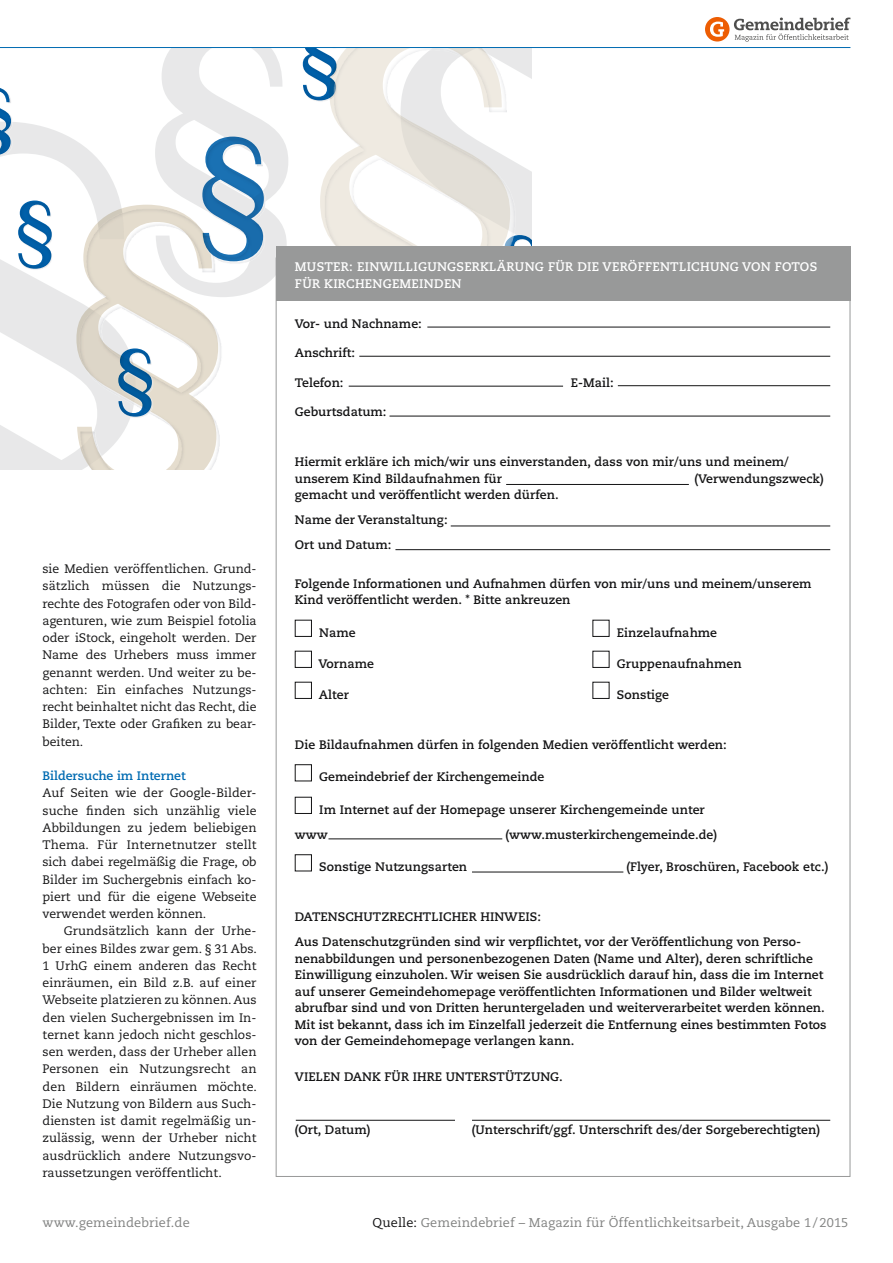
<style>
.page{position:relative;width:893px;height:1263px;background:#fff}
.page>*{position:absolute;margin:0;border:0;box-sizing:border-box;transform-origin:0 0}
.t1{font:12.75px "Caecilia LT Std";letter-spacing:.01em;color:#818281}
.t2{font:700 12.45px/16.5px "Caecilia LT Std";letter-spacing:.02em;color:#fff}
.t3{font:700 12.3px/16.5px "Caecilia LT Std";letter-spacing:.005em;color:#141415}
.t4{font:12.3px/17.2px "Caecilia LT Std";letter-spacing:-.005em;color:#141415;text-align:justify}
.t5{font:700 12.3px "Caecilia LT Std";color:#006bb2}
.s1{color:#141415}
</style>
<div class="page">
<img style="left:47px;top:322px;width:20px;height:148px">
<img style="left:0;top:322px;width:47px;height:148px">
<img style="left:11px;top:117px;width:53px;height:32px">
<svg style="left:0;top:88px;width:11px;height:61px"></svg>
<img style="left:0;top:149px;width:76px;height:173px">
<svg style="left:18px;top:201px;width:34px;height:68px"></svg>
<img style="left:67px;top:297px;width:9px;height:173px">
<svg style="left:76px;top:48px;width:200px;height:422px"></svg>
<img style="left:273px;top:48px;width:258px;height:417px">
<svg style="left:320px;top:48px;width:190px;height:198px"></svg>
<hr style="left:0;top:47px;width:850px;height:1px;background:#006bb2">
<div style="left:276px;top:258px;width:574px;height:919px;background:#fff;border:1px solid #989999"></div>
<div style="left:276px;top:246px;width:574px;height:54px;background:#989999"></div>
<div style="left:295px;top:620px;width:17px;height:17px;border:1px solid #141415"></div>
<div style="left:295px;top:651px;width:17px;height:17px;border:1px solid #141415"></div>
<div style="left:295px;top:682px;width:17px;height:17px;border:1px solid #141415"></div>
<div style="left:295px;top:764px;width:17px;height:17px;border:1px solid #141415"></div>
<div style="left:295px;top:797px;width:17px;height:17px;border:1px solid #141415"></div>
<div style="left:295px;top:854px;width:17px;height:17px;border:1px solid #141415"></div>
<hr style="left:427px;top:327px;width:403px;height:1px;background:#141415">
<hr style="left:359px;top:356px;width:471px;height:1px;background:#141415">
<hr style="left:349px;top:386px;width:214px;height:1px;background:#141415">
<hr style="left:389px;top:416px;width:441px;height:1px;background:#141415">
<hr style="left:506px;top:484px;width:183px;height:1px;background:#141415">
<hr style="left:451px;top:526px;width:379px;height:1px;background:#141415">
<hr style="left:395px;top:549px;width:435px;height:1px;background:#141415">
<hr style="left:328px;top:839px;width:174px;height:1px;background:#141415">
<hr style="left:472px;top:872px;width:151px;height:1px;background:#141415">
<hr style="left:296px;top:1120px;width:159px;height:1px;background:#141415">
<hr style="left:472px;top:1120px;width:358px;height:1px;background:#141415">
<hr style="left:618px;top:385px;width:212px;height:1px;background:#141415">
<div style="left:705px;top:17px;width:24px;height:25px;background:#ed5d03;border-radius:50%"></div>
<svg style="left:710px;top:22px;width:14px;height:15px"></svg>
<svg style="left:734px;top:18px;width:116px;height:24px"></svg>
<p class="t2" style="left:295px;top:259px;width:524px">MUSTER: EINWILLIGUNGSERKLÄRUNG FÜR DIE VERÖFFENTLICHUNG VON FOTOS<br>FÜR KIRCHENGEMEINDEN</p>
<p class="t3" style="left:295px;top:315px;width:129px">Vor- und Nachname:</p>
<p class="t3" style="left:295px;top:345px;width:62px">Anschrift:</p>
<p class="t3" style="left:295px;top:374px;width:50px">Telefon:</p>
<p class="t3" style="left:571px;top:374px;width:44px">E-Mail:</p>
<p class="t3" style="left:295px;top:404px;width:93px">Geburtsdatum:</p>
<p class="t4" style="left:43px;top:560px;width:216px">sie Medien veröffentlichen. Grund&shy;sätzlich müssen die Nutzungs&shy;rechte des Fotografen oder von Bild&shy;agenturen, wie zum Beispiel fotolia oder iStock, eingeholt werden. Der Name des Urhebers muss immer genannt werden. Und weiter zu be&shy;achten: Ein einfaches Nutzungs&shy;recht beinhaltet nicht das Recht, die Bilder, Texte oder Grafiken zu bear&shy;beiten.</p>
<p class="t5" style="left:43px;top:768px;width:145px">Bildersuche im Internet</p>
<p class="t4" style="left:43px;top:785px;width:216px">Auf Seiten wie der Google-Bilder&shy;suche finden sich unzählig viele Abbildungen zu jedem beliebigen Thema. Für Internetnutzer stellt sich dabei regelmäßig die Frage, ob Bilder im Suchergebnis einfach ko&shy;piert und für die eigene Webseite verwendet werden können.</p>
<p class="t4" style="left:43px;top:923px;width:216px;text-indent:21px">Grundsätzlich kann der Urhe&shy;ber eines Bildes zwar gem. § 31 Abs.<br>1 UrhG einem anderen das Recht einräumen, ein Bild z.B. auf einer Webseite platzieren zu können. Aus den vielen Suchergebnissen im In&shy;ternet kann jedoch nicht geschlos&shy;sen werden, dass der Urheber allen Personen ein Nutzungsrecht an den Bildern einräumen möchte.<br>Die Nutzung von Bildern aus Such&shy;diensten ist damit regelmäßig un&shy;zulässig, wenn der Urheber nicht ausdrücklich andere Nutzungsvo&shy;raussetzungen veröffentlicht.</p>
<p class="t3" style="left:295px;top:454px;width:495px">Hiermit erkläre ich mich/wir uns einverstanden, dass von mir/uns und meinem/ unserem Kind Bildaufnahmen für</p>
<p class="t3" style="left:694px;top:470px;width:131px">(Verwendungszweck)</p>
<p class="t3" style="left:295px;top:483px;width:265px;line-height:25px">gemacht und veröffentlicht werden dürfen.<br>Name der Veranstaltung:<br>Ort und Datum:</p>
<p class="t3" style="left:295px;top:575px;width:518px">Folgende Informationen und Aufnahmen dürfen von mir/uns und meinem/unserem<br>Kind veröffentlicht werden. * Bitte ankreuzen</p>
<p class="t3" style="left:319px;top:624px;width:38px">Name</p>
<p class="t3" style="left:617px;top:624px;width:102px">Einzelaufnahme</p>
<p class="t3" style="left:318px;top:655px;width:57px">Vorname</p>
<p class="t3" style="left:617px;top:655px;width:126px">Gruppenaufnahmen</p>
<p class="t3" style="left:319px;top:686px;width:32px">Alter</p>
<p class="t3" style="left:617px;top:686px;width:54px">Sonstige</p>
<p class="t3" style="left:295px;top:736px;width:434px">Die Bildaufnahmen dürfen in folgenden Medien veröffentlicht werden:</p>
<p class="t3" style="left:319px;top:769px;width:227px">Gemeindebrief der Kirchengemeinde</p>
<p class="t3" style="left:295px;top:797px;width:411px;line-height:25px;text-indent:24px">Im Internet auf der Homepage unserer Kirchengemeinde unter www</p>
<p class="t3" style="left:506px;top:826px;width:213px">(www.musterkirchengemeinde.de)</p>
<p class="t3" style="left:319px;top:859px;width:149px">Sonstige Nutzungsarten</p>
<p class="t3" style="left:626px;top:859px;width:203px">(Flyer, Broschüren, Facebook etc.)</p>
<p class="t3" style="left:295px;top:905px;width:508px;line-height:25px">DATENSCHUTZRECHTLICHER HINWEIS:<br>Aus Datenschutzgründen sind wir verpflichtet, vor der Veröffentlichung von Perso-</p>
<p class="t3" style="left:295px;top:950px;width:533px">nenabbildungen und personenbezogenen Daten (Name und Alter), deren schriftliche Einwilligung einzuholen. Wir weisen Sie ausdrücklich darauf hin, dass die im Internet auf unserer Gemeindehomepage veröffentlichten Informationen und Bilder weltweit abrufbar sind und von Dritten heruntergeladen und weiterverarbeitet werden können.<br>Mit ist bekannt, dass ich im Einzelfall jederzeit die Entfernung eines bestimmten Fotos von der Gemeindehomepage verlangen kann.</p>
<p class="t3" style="left:295px;top:1068px;width:269px">VIELEN DANK FÜR IHRE UNTERSTÜTZUNG.</p>
<p class="t3" style="left:295px;top:1122px;width:77px">(Ort, Datum)</p>
<p class="t3" style="left:472px;top:1122px;width:350px">(Unterschrift/ggf. Unterschrift des/der Sorgeberechtigten)</p>
<p class="t1" style="left:43px;top:1215px;width:149px">www.gemeindebrief.de</p>
<p class="t1" style="left:373px;top:1215px;width:477px"><span class="s1">Quelle:</span> Gemeindebrief – Magazin für Öffentlichkeitsarbeit, Ausgabe 1 / 2015</p>
</div>
